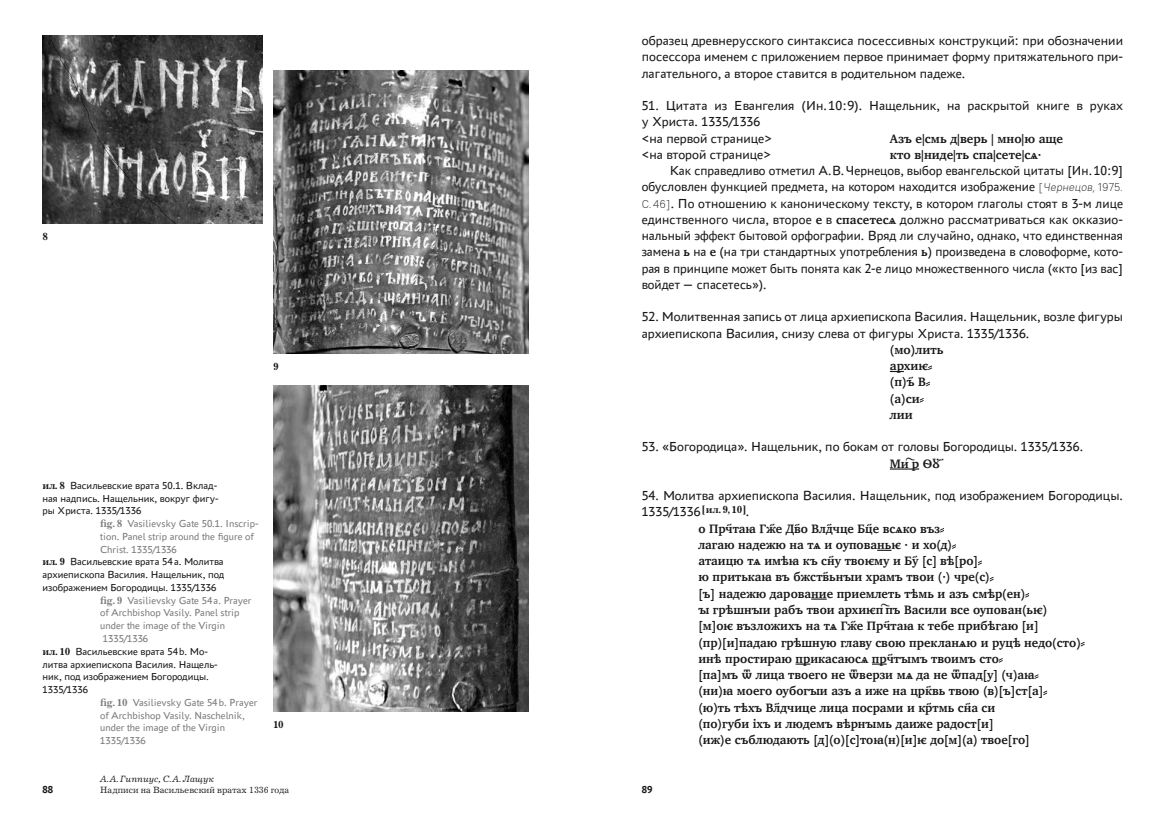
<style>
.page{position:relative;width:1170px;height:833px;background:#fff}
.page>*{position:absolute;margin:0;border:0;box-sizing:border-box;transform-origin:0 0}
.t1{font:13.75px/16.2px "PT Astra Sans";color:#181716}
.t2{font:700 12.5px/16.2px "Charter";color:#181716}
.t3{font:10.62px "PT Astra Sans";color:#181716}
.t4{font:10.62px "PT Astra Sans";color:#7a7b7a}
.t5{font:700 10.62px "PT Astra Sans";color:#181716}
.t6{font:700 10.62px "Journal";color:#181716}
.t7{font:9.38px "Journal";color:#181716}
.t8{font:italic 9.38px "Journal";color:#181716}
.s1{font-family:"Journal";font-weight:700}
.s2{font-family:"PT Astra Sans";font-weight:400;font-size:13.75px}
.s3{font-family:"PT Root UI";font-weight:300;font-size:11.25px}
.s4{font-family:"PT Root UI";font-weight:300;font-style:italic;font-size:11.25px}
.s5{font-family:"Charter";font-weight:700;font-size:12.5px}
</style>
<div class="page">
<svg style="left:889px;top:371px;width:14px;height:1px"></svg>
<hr style="left:889px;top:468px;width:30px;height:1px;background:#181716">
<svg style="left:877px;top:550px;width:14px;height:1px"></svg>
<svg style="left:811px;top:598px;width:15px;height:1px"></svg>
<svg style="left:795px;top:663px;width:15px;height:1px"></svg>
<svg style="left:872px;top:663px;width:14px;height:1px"></svg>
<svg style="left:928px;top:366px;width:3px;height:4px"></svg>
<svg style="left:919px;top:398px;width:4px;height:5px"></svg>
<svg style="left:940px;top:528px;width:3px;height:5px"></svg>
<svg style="left:952px;top:544px;width:3px;height:5px"></svg>
<svg style="left:978px;top:561px;width:3px;height:4px"></svg>
<svg style="left:989px;top:577px;width:4px;height:4px"></svg>
<svg style="left:1025px;top:593px;width:3px;height:5px"></svg>
<svg style="left:1080px;top:642px;width:4px;height:4px"></svg>
<svg style="left:998px;top:658px;width:4px;height:5px"></svg>
<svg style="left:1034px;top:674px;width:4px;height:5px"></svg>
<img style="left:43px;top:35px;width:219px;height:189px">
<img style="left:273px;top:386px;width:255px;height:325px">
<img style="left:273px;top:70px;width:255px;height:284px">
<p class="t6" style="left:43px;top:230px;width:7px">8</p>
<p class="t6" style="left:273px;top:360px;width:7px">9</p>
<p class="t3" style="left:43px;top:478px;width:176px"><span class="s1">ил. 8</span> Васильевские врата 50.1. Вклад-</p>
<p class="t3" style="left:43px;top:491px;width:177px">ная надпись. Нащельник, вокруг фигу-</p>
<p class="t3" style="left:43px;top:504px;width:100px">ры Христа. 1335/1336</p>
<p class="t4" style="left:100px;top:517px;width:160px"><span class="s1">fig. 8</span> Vasilievsky Gate 50.1. Inscrip-</p>
<p class="t4" style="left:100px;top:529px;width:155px">tion. Panel strip around the figure of</p>
<p class="t4" style="left:100px;top:542px;width:78px">Christ. 1335/1336</p>
<p class="t3" style="left:43px;top:555px;width:183px"><span class="s1">ил. 9</span> Васильевские врата 54а. Молитва</p>
<p class="t3" style="left:43px;top:568px;width:183px">архиепископа Василия. Нащельник, под</p>
<p class="t3" style="left:43px;top:580px;width:175px">изображением Богородицы. 1335/1336</p>
<p class="t4" style="left:100px;top:593px;width:153px"><span class="s1">fig. 9</span> Vasilievsky Gate 54 a. Prayer</p>
<p class="t4" style="left:100px;top:606px;width:141px">of Archbishop Vasily. Panel strip</p>
<p class="t4" style="left:100px;top:619px;width:126px">under the image of the Virgin</p>
<p class="t4" style="left:103px;top:631px;width:47px">1335/1336</p>
<p class="t3" style="left:43px;top:644px;width:167px"><span class="s1">ил. 10</span> Васильевские врата 54b. Мо-</p>
<p class="t3" style="left:43px;top:657px;width:177px">литва архиепископа Василия. Нащель-</p>
<p class="t3" style="left:43px;top:670px;width:168px">ник, под изображением Богородицы.</p>
<p class="t3" style="left:43px;top:682px;width:47px">1335/1336</p>
<p class="t4" style="left:100px;top:695px;width:159px"><span class="s1">fig. 10</span> Vasilievsky Gate 54 b. Prayer</p>
<p class="t4" style="left:100px;top:708px;width:146px">of Archbishop Vasily. Naschelnik,</p>
<p class="t4" style="left:100px;top:721px;width:126px">under the image of the Virgin</p>
<p class="t4" style="left:100px;top:733px;width:47px">1335/1336</p>
<p class="t6" style="left:273px;top:718px;width:12px">10</p>
<p class="t1" style="left:641px;top:32px;width:483px;text-align:justify">образец древнерусского синтаксиса посессивных конструкций: при обозначении посессора именем с приложением первое принимает форму притяжательного при&shy;лагательного, а второе ставится в родительном падеже.</p>
<p class="t1" style="left:641px;top:97px;width:483px">51. Цитата из Евангелия (Ин. 10:9). Нащельник, на раскрытой книге в руках у Христа. 1335/1336<br>&lt;на первой странице&gt;</p>
<p class="t2" style="left:889px;top:130px;width:175px">Азъ е<span class="s2">|</span>смь д<span class="s2">|</span>верь <span class="s2">|</span> мно<span class="s2">|</span>ю аще</p>
<p class="t1" style="left:641px;top:146px;width:131px">&lt;на второй странице&gt;</p>
<p class="t2" style="left:889px;top:146px;width:153px">кто в<span class="s2">|</span>ниде<span class="s2">|</span>ть спа<span class="s2">|</span>сете<span class="s2">|</span>сѧ·</p>
<p class="t1" style="left:641px;top:162px;width:483px;text-align:justify;text-indent:28px">Как справедливо отметил А.В.Чернецов, выбор евангельской цитаты [Ин. 10:9] обусловлен функцией предмета, на котором находится изображение <span class="s3">[</span><span class="s4">Чернецов,</span> <span class="s3">1975.<br>C.46]</span>. По отношению к каноническому тексту, в котором глаголы стоят в 3-м лице единственного числа, второе <span class="s5">е</span> в <span class="s5">спасетесѧ</span> должно рассматриваться как окказио&shy;нальный эффект бытовой орфографии. Вряд ли случайно, однако, что единственная замена <span class="s5">ь</span> на <span class="s5">е</span> (на три стандартных употребления <span class="s5">ь</span>) произведена в словоформе, кото&shy;рая в принципе может быть понята как 2-е лицо множественного числа («кто [из вас] войдет— спасетесь»).</p>
<p class="t1" style="left:641px;top:308px;width:483px">52. Молитвенная запись от лица архиепископа Василия. Нащельник, возле фигуры архиепископа Василия, снизу слева от фигуры Христа. 1335/1336.</p>
<p class="t2" style="left:889px;top:341px;width:55px"><span class="s2">(</span>мо<span class="s2">)</span>лить архиѥ <span class="s2">(</span>п<span class="s2">)</span>ъ҃В <span class="s2">(</span>а<span class="s2">)</span>си лии</p>
<p class="t1" style="left:641px;top:438px;width:443px">53. «Богородица». Нащельник, по бокам от головы Богородицы. 1335/1336.</p>
<p class="t2" style="left:889px;top:455px;width:62px">Ми р҇ Ѳꙋ ҃</p>
<p class="t1" style="left:641px;top:487px;width:483px">54. Молитва архиепископа Василия. Нащельник, под изображением Богородицы.<br>1335/1336 <sup>[ил.9,10]</sup>.</p>
<p class="t2" style="left:698px;top:520px;width:243px">о Прч҃таꙗ Гж҃е Дв҃о Влд҃чце Бц҃е всѧко въз</p>
<p class="t2" style="left:698px;top:536px;width:255px">лагаю надежю на тѧ и оупованьѥ · и хо<span class="s2">(</span>д<span class="s2">)</span></p>
<p class="t2" style="left:698px;top:552px;width:281px">атаицю тѧ имѣꙗ къ сн҃у твоѥму и Бу҃<span class="s2">[</span>с<span class="s2">]</span> вѣ<span class="s2">[</span>ро<span class="s2">]</span></p>
<p class="t2" style="left:698px;top:569px;width:293px">ю притькаꙗ въ бжств҃ьнꙑи храмъ твои <span class="s2">(</span>·<span class="s2">)</span> чре<span class="s2">(</span>с<span class="s2">)</span></p>
<p class="t2" style="left:698px;top:585px;width:328px"><span class="s2">[</span>ъ<span class="s2">]</span> надежю дарование приемлеть тѣмь и азъ смѣр<span class="s2">(</span>ен<span class="s2">)</span></p>
<p class="t2" style="left:887px;top:601px;width:10px">҇</p>
<p class="t2" style="left:698px;top:601px;width:384px">ꙑ грѣшнꙑи рабъ твои архиѥп пъ Васили все оупован<span class="s2">(</span>ьѥ<span class="s2">) [</span>м<span class="s2">]</span>оѥ възложихъ на тѧ Гж҃е Прч҃таꙗ к тебе прибѣгаю <span class="s2">[</span>и<span class="s2">] (</span>пр<span class="s2">)[</span>и<span class="s2">]</span>падаю грѣшную главу свою прекланѧю и руцѣ недо<span class="s2">(</span>сто<span class="s2">) </span>инѣ простираю прикасаюсѧ прч҃тꙑмъ твоимъ сто<br><span class="s2">[</span>па<span class="s2">]</span>мъ ѿ лица твоего не ѿверзи мѧ да не ѿпад<span class="s2">[</span>у<span class="s2">] (</span>ч<span class="s2">)</span>аꙗ<br><span class="s2">(</span>ни<span class="s2">)</span>ꙗ моего оубогꙑи азъ а иже на црк҃вь твою <span class="s2">(</span>в<span class="s2">)[</span>ъ<span class="s2">]</span>ст<span class="s2">[</span>а<span class="s2">]<br>(</span>ю<span class="s2">)</span>ть тѣхъ Вл҃дчице лица посрами и кр҃тмь сн҃а си<br><span class="s2">(</span>по<span class="s2">)</span>губи iхъ и людемъ вѣрнꙑмь даиже радост<span class="s2">[</span>и<span class="s2">]<br>(</span>иж<span class="s2">)</span>е съблюдають <span class="s2">[</span>д<span class="s2">](</span>о<span class="s2">)[</span>с<span class="s2">]</span>тоꙗ<span class="s2">(</span>н<span class="s2">)[</span>и<span class="s2">]</span>ѥ до<span class="s2">[</span>м<span class="s2">](</span>а<span class="s2">)</span> твое<span class="s2">[</span>го<span class="s2">]</span></p>
<p class="t8" style="left:100px;top:773px;width:115px">А.А.Гиппиус, С.А.Лащук</p>
<p class="t7" style="left:100px;top:784px;width:191px">Надписи на Васильевский вратах 1336 года</p>
<p class="t5" style="left:43px;top:782px;width:12px">88</p>
<p class="t5" style="left:641px;top:782px;width:12px">89</p>
</div>
